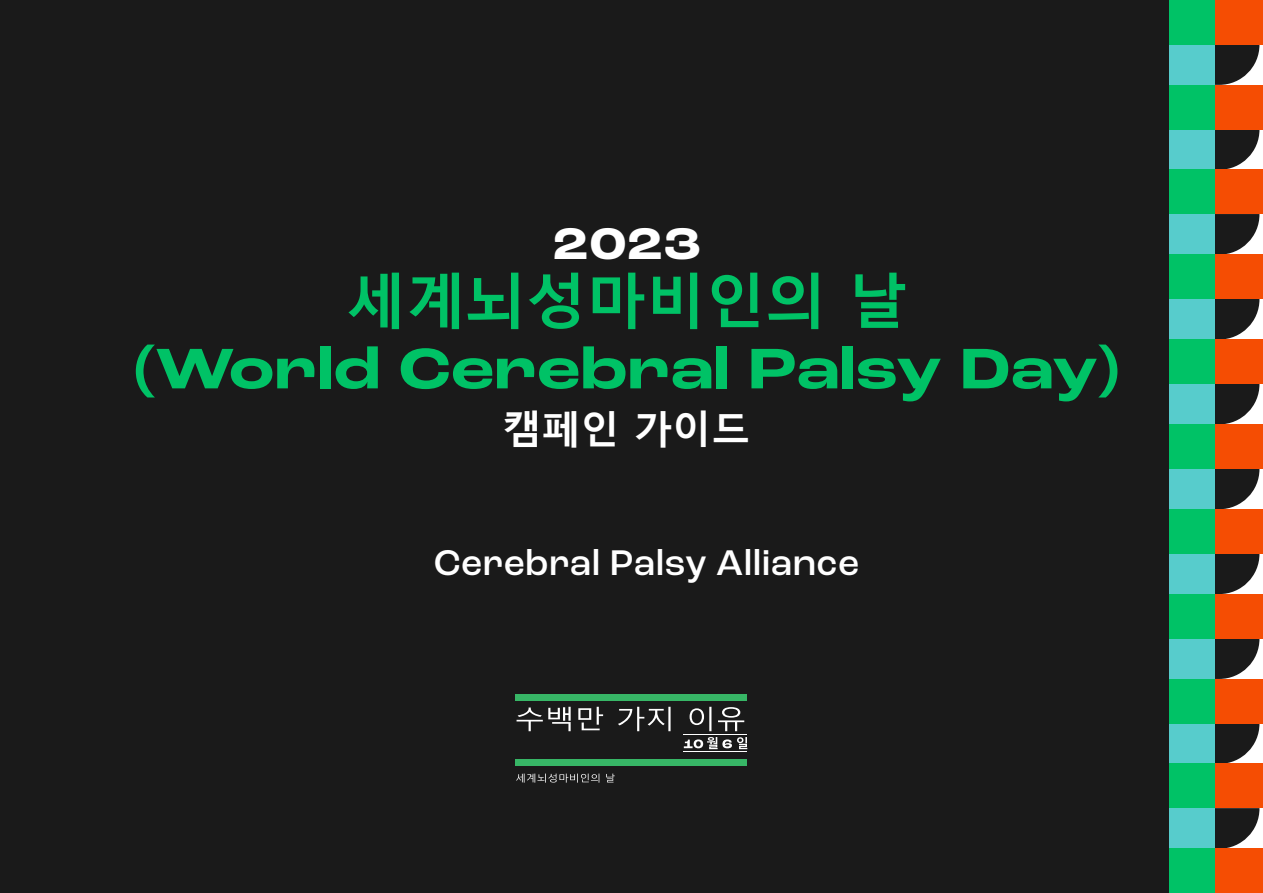
<style>
.page{position:relative;width:1263px;height:893px;background:#1a1a1a}
.page>*{position:absolute;margin:0;border:0;box-sizing:border-box;transform-origin:0 0}
.t1{font:700 expanded 60px "Roc Grotesk";color:#00c266}
.t2{font:700 60px "Malgun Gothic";color:#00c266}
.t3{font:700 expanded 46.5px "Roc Grotesk";color:#fff}
.t4{font:700 39px "Malgun Gothic";color:#fff}
.t5{font:500 37.5px "Roc Grotesk";letter-spacing:.01em;color:#fff}
</style>
<div class="page">
<div style="left:1214px;top:44px;width:49px;height:41px;background:#fff"></div>
<svg style="left:1214px;top:44px;width:45px;height:41px"></svg>
<div style="left:1214px;top:0;width:49px;height:44px;background:#f54d03"></div>
<div style="left:1169px;top:44px;width:45px;height:41px;background:#57cccc"></div>
<div style="left:1169px;top:0;width:45px;height:44px;background:#00c266"></div>
<div style="left:1214px;top:129px;width:49px;height:41px;background:#fff"></div>
<svg style="left:1214px;top:129px;width:45px;height:41px"></svg>
<div style="left:1214px;top:85px;width:49px;height:44px;background:#f54d03"></div>
<div style="left:1169px;top:129px;width:45px;height:41px;background:#57cccc"></div>
<div style="left:1169px;top:85px;width:45px;height:44px;background:#00c266"></div>
<div style="left:1214px;top:214px;width:49px;height:41px;background:#fff"></div>
<svg style="left:1214px;top:214px;width:45px;height:41px"></svg>
<div style="left:1214px;top:170px;width:49px;height:44px;background:#f54d03"></div>
<div style="left:1169px;top:214px;width:45px;height:41px;background:#57cccc"></div>
<div style="left:1169px;top:170px;width:45px;height:44px;background:#00c266"></div>
<div style="left:1214px;top:299px;width:49px;height:40px;background:#fff"></div>
<svg style="left:1214px;top:299px;width:45px;height:40px"></svg>
<div style="left:1214px;top:255px;width:49px;height:44px;background:#f54d03"></div>
<div style="left:1169px;top:299px;width:45px;height:40px;background:#57cccc"></div>
<div style="left:1169px;top:255px;width:45px;height:44px;background:#00c266"></div>
<div style="left:1214px;top:384px;width:49px;height:40px;background:#fff"></div>
<svg style="left:1214px;top:384px;width:45px;height:40px"></svg>
<div style="left:1214px;top:339px;width:49px;height:45px;background:#f54d03"></div>
<div style="left:1169px;top:384px;width:45px;height:40px;background:#57cccc"></div>
<div style="left:1169px;top:339px;width:45px;height:45px;background:#00c266"></div>
<div style="left:1214px;top:469px;width:49px;height:40px;background:#fff"></div>
<svg style="left:1214px;top:469px;width:45px;height:40px"></svg>
<div style="left:1214px;top:424px;width:49px;height:45px;background:#f54d03"></div>
<div style="left:1169px;top:469px;width:45px;height:40px;background:#57cccc"></div>
<div style="left:1169px;top:424px;width:45px;height:45px;background:#00c266"></div>
<div style="left:1214px;top:553px;width:49px;height:41px;background:#fff"></div>
<svg style="left:1214px;top:553px;width:45px;height:41px"></svg>
<div style="left:1214px;top:509px;width:49px;height:44px;background:#f54d03"></div>
<div style="left:1169px;top:553px;width:45px;height:41px;background:#57cccc"></div>
<div style="left:1169px;top:509px;width:45px;height:44px;background:#00c266"></div>
<div style="left:1214px;top:638px;width:49px;height:41px;background:#fff"></div>
<svg style="left:1214px;top:638px;width:45px;height:41px"></svg>
<div style="left:1214px;top:594px;width:49px;height:44px;background:#f54d03"></div>
<div style="left:1169px;top:638px;width:45px;height:41px;background:#57cccc"></div>
<div style="left:1169px;top:594px;width:45px;height:44px;background:#00c266"></div>
<div style="left:1214px;top:723px;width:49px;height:41px;background:#fff"></div>
<svg style="left:1214px;top:723px;width:45px;height:41px"></svg>
<div style="left:1214px;top:679px;width:49px;height:44px;background:#f54d03"></div>
<div style="left:1169px;top:723px;width:45px;height:41px;background:#57cccc"></div>
<div style="left:1169px;top:679px;width:45px;height:44px;background:#00c266"></div>
<div style="left:1214px;top:808px;width:49px;height:41px;background:#fff"></div>
<svg style="left:1214px;top:808px;width:45px;height:41px"></svg>
<div style="left:1214px;top:764px;width:49px;height:44px;background:#f54d03"></div>
<div style="left:1169px;top:808px;width:45px;height:41px;background:#57cccc"></div>
<div style="left:1169px;top:764px;width:45px;height:44px;background:#00c266"></div>
<div style="left:1214px;top:849px;width:49px;height:44px;background:#f54d03"></div>
<div style="left:1169px;top:849px;width:45px;height:44px;background:#00c266"></div>
<hr style="left:684px;top:734px;width:63px;height:1px;background:#fff">
<hr style="left:684px;top:751px;width:63px;height:1px;background:#fff">
<div style="left:516px;top:759px;width:231px;height:7px;background:#37b666"></div>
<div style="left:516px;top:694px;width:231px;height:6px;background:#37b666"></div>
<svg style="left:516px;top:774px;width:83px;height:9px"></svg>
<svg style="left:606px;top:774px;width:9px;height:8px"></svg>
<svg style="left:516px;top:707px;width:55px;height:24px"></svg>
<svg style="left:578px;top:707px;width:25px;height:23px"></svg>
<svg style="left:618px;top:707px;width:52px;height:24px"></svg>
<svg style="left:690px;top:707px;width:21px;height:24px"></svg>
<svg style="left:718px;top:707px;width:26px;height:24px"></svg>
<svg style="left:684px;top:737px;width:63px;height:12px"></svg>
<p class="t3" style="left:552px;top:215px;width:150px">2023</p>
<p class="t2" style="left:346px;top:266px;width:563px">세계뇌성마비인의 날</p>
<p class="t1" style="left:134px;top:331px;width:987px">(World Cerebral Palsy Day)</p>
<p class="t4" style="left:503px;top:407px;width:249px">캠페인 가이드</p>
<p class="t5" style="left:434px;top:539px;width:427px">Cerebral Palsy Alliance</p>
</div>
